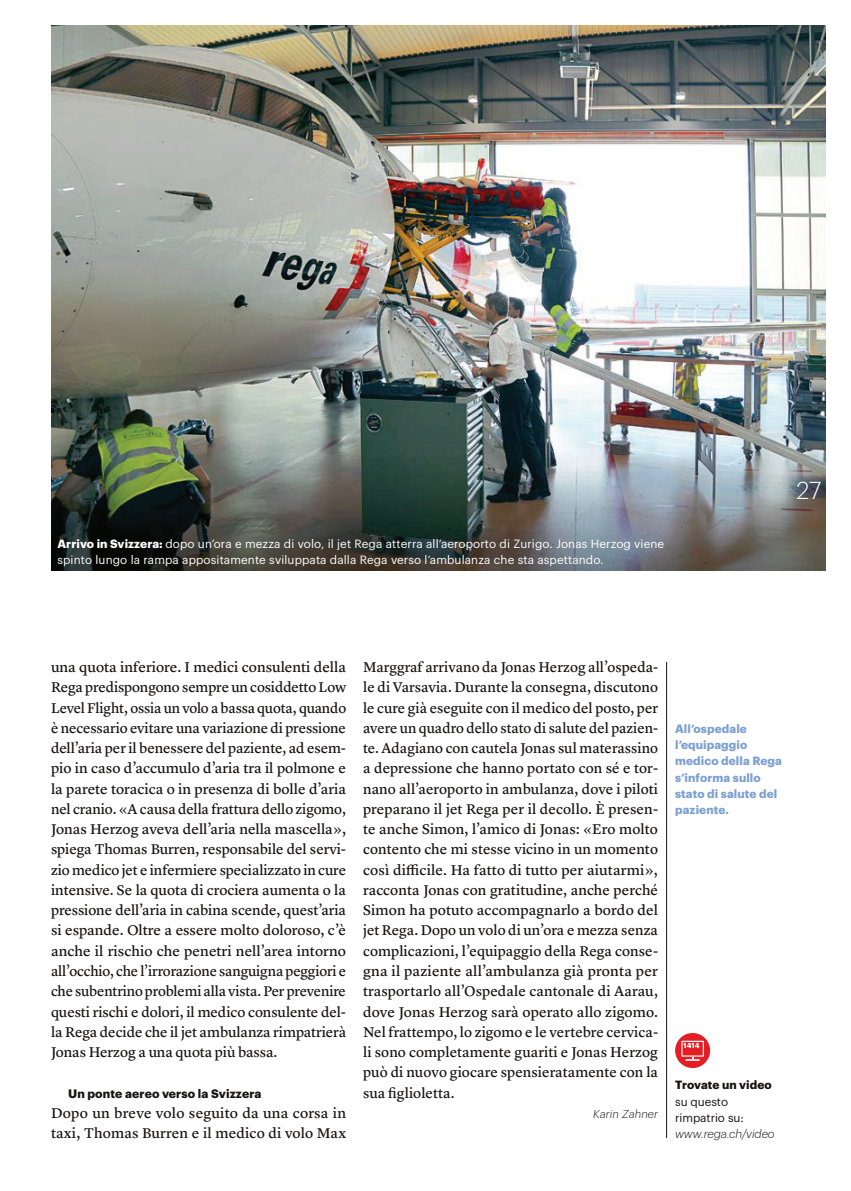
<style>
.page{position:relative;width:851px;height:1191px;background:#fff}
.page>*{position:absolute;margin:0;border:0;box-sizing:border-box;transform-origin:0 0}
.t1{font:300 24px "Graphik";color:#fff}
.t2{font:14.7px/20.2px "Lyon Text Regular No.2";letter-spacing:.005em;color:#161413;text-align:justify}
.t3{font:700 12px "Graphik";letter-spacing:.01em;color:#161413}
.t4{font:11.7px/16.2px "Graphik";letter-spacing:.01em;color:#fff}
.t5{font:700 11.7px/16.2px "Graphik";letter-spacing:.01em;color:#7ca0d3}
.t6{font:11.7px/16.2px "Graphik";letter-spacing:-.005em;color:#161413}
.t7{font:italic 300 11.25px "Graphik";letter-spacing:.01em;color:#161413}
.s1{font-weight:700}
.s2{font-weight:300;font-style:italic}
</style>
<div class="page">
<img style="left:51px;top:26px;width:774px;height:545px">
<hr style="left:666px;top:662px;width:1px;height:476px;background:#161413">
<div style="left:675px;top:1033px;width:35px;height:35px;background:#e41e25;border-radius:50%"></div>
<svg style="left:683px;top:1042px;width:16px;height:6px"></svg>
<div style="left:681px;top:1040px;width:22px;height:16px;border:1px solid #fff"></div>
<svg style="left:685px;top:1057px;width:14px;height:3px"></svg>
<p class="t4" style="left:57px;top:536px;width:608px"><span class="s1">Arrivo in Svizzera:</span> dopo un’ora e mezza di volo, il jet Rega atterra all’aeroporto di Zurigo. Jonas Herzog viene spinto lungo la rampa appositamente sviluppata dalla Rega verso l’ambulanza che sta aspettando.</p>
<h1 class="t1" style="left:796px;top:480px;width:26px">27</h1>
<p class="t2" style="left:51px;top:658px;width:296px">una quota inferiore. I medici consulenti della Rega predispongono sempre un cosiddetto Low Level Flight, ossia un volo a bassa quota, quando è necessario evitare una variazione di pressione dell’aria per il benessere del paziente, ad esem&shy;pio in caso d’accumulo d’aria tra il polmone e la parete toracica o in presenza di bolle d’aria nel cranio. «A causa della frattura dello zigomo, Jonas Herzog aveva dell’aria nella mascella», spiega Thomas Burren, responsabile del servi&shy;zio medico jet e infermiere specializzato in cure intensive. Se la quota di crociera aumenta o la pressione dell’aria in cabina scende, quest’aria si espande. Oltre a essere molto doloroso, c’è anche il rischio che penetri nell’area intorno all’occhio, che l’irrorazione sanguigna peggiori e che subentrino problemi alla vista. Per prevenire questi rischi e dolori, il medico consulente del&shy;la Rega decide che il jet ambulanza rimpatrierà Jonas Herzog a una quota più bassa.</p>
<h3 class="t3" style="left:68px;top:1088px;width:195px">Un ponte aereo verso la Svizzera</h3>
<p class="t2" style="left:51px;top:1104px;width:296px">Dopo un breve volo seguito da una corsa in taxi, Thomas Burren e il medico di volo Max</p>
<p class="t2" style="left:363px;top:658px;width:296px">Marggraf arrivano da Jonas Herzog all’ospeda&shy;le di Varsavia. Durante la consegna, discutono le cure già eseguite con il medico del posto, per avere un quadro dello stato di salute del pazien&shy;te. Adagiano con cautela Jonas sul materassino a depressione che hanno portato con sé e tor&shy;nano all’aeroporto in ambulanza, dove i piloti preparano il jet Rega per il decollo. È presen&shy;te anche Simon, l’amico di Jonas: «Ero molto contento che mi stesse vicino in un momento così difficile. Ha fatto di tutto per aiutarmi», racconta Jonas con gratitudine, anche perché Simon ha potuto accompagnarlo a bordo del jet Rega. Dopo un volo di un’ora e mezza senza complicazioni, l’equipaggio della Rega conse&shy;gna il paziente all’ambulanza già pronta per trasportarlo all’Ospedale cantonale di Aarau, dove Jonas Herzog sarà operato allo zigomo.<br>Nel frattempo, lo zigomo e le vertebre cervica&shy;li sono completamente guariti e Jonas Herzog può di nuovo giocare spensieratamente con la sua figlioletta.</p>
<p class="t7" style="left:593px;top:1109px;width:66px">Karin Zahner</p>
<p class="t5" style="left:675px;top:721px;width:108px">All’ospedale l’equipaggio medico della Rega s’informa sullo stato di salute del paziente.</p>
<p class="t6" style="left:675px;top:1077px;width:101px"><span class="s1">Trovate un video </span>su questo rimpatrio su: <span class="s2">www.rega.ch/video</span></p>
</div>
